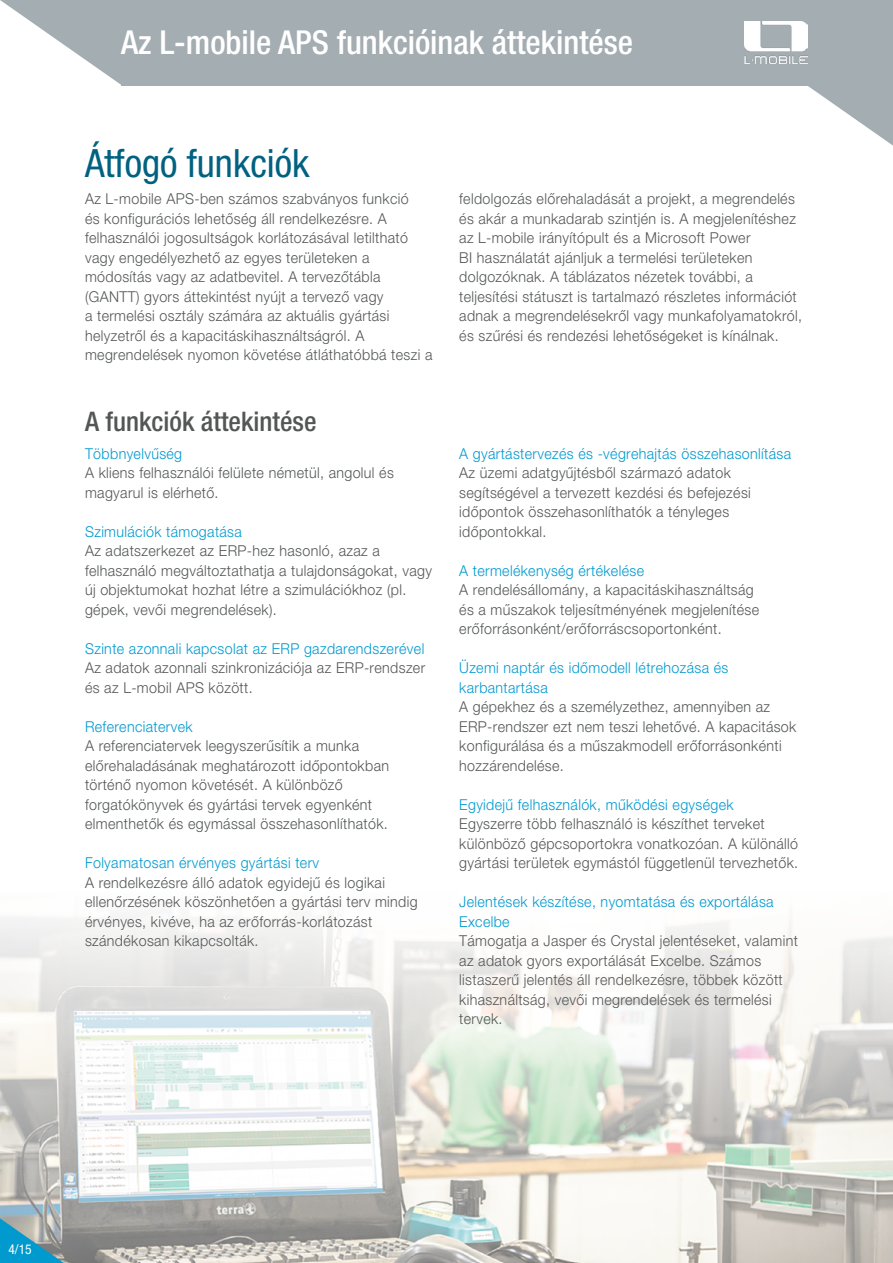
<style>
.page{position:relative;width:893px;height:1263px;background:#fff}
.page>*{position:absolute;margin:0;border:0;box-sizing:border-box;transform-origin:0 0}
.t1{font:condensed 39px "Helvetica Neue LT Pro";color:#006180}
.t2{font:500 condensed 33px "Helvetica Neue LT Pro";color:#fff}
.t3{font:500 condensed 27px "Helvetica Neue LT Pro";color:#545656}
.t4{font:300 15px/19.5px "Helvetica Neue LT Pro";letter-spacing:.025em;color:#545656;scale:.95 1}
.t5{font:300 15px/19.5px "Helvetica Neue LT Pro";letter-spacing:.025em;color:#0099d0;scale:.95 1}
.t6{font:condensed 13.5px "Helvetica Neue LT Pro";color:#fff}
</style>
<div class="page">
<svg style="left:0;top:918px;width:893px;height:345px"></svg>
<svg style="left:0;top:1216px;width:64px;height:47px;background:#5aa2b8"></svg>
<svg style="left:0;top:0;width:121px;height:85px"></svg>
<div style="left:121px;top:0;width:772px;height:85px;background:#a4adb2"></div>
<img style="left:744px;top:21px;width:54px;height:43px">
<svg style="left:798px;top:21px;width:95px;height:125px"></svg>
<h2 class="t2" style="left:121px;top:23px;width:513px">Az L-mobile APS funkcióinak áttekintése</h2>
<h1 class="t1" style="left:85px;top:140px;width:226px">Átfogó funkciók</h1>
<p class="t4" style="left:85px;top:189px;width:367px">Az L-mobile APS-ben számos szabványos funkció<br>és konfigurációs lehetőség áll rendelkezésre. A felhasználói jogosultságok korlátozásával letiltható vagy engedélyezhető az egyes területeken a módosítás vagy az adatbevitel. A tervezőtábla (GANTT) gyors áttekintést nyújt a tervező vagy<br>a termelési osztály számára az aktuális gyártási helyzetről és a kapacitáskihasználtságról. A megrendelések nyomon követése átláthatóbbá teszi a</p>
<p class="t4" style="left:459px;top:189px;width:362px">feldolgozás előrehaladását a projekt, a megrendelés és akár a munkadarab szintjén is. A megjelenítéshez az L-mobile irányítópult és a Microsoft Power<br>BI használatát ajánljuk a termelési területeken dolgozóknak. A táblázatos nézetek további, a teljesítési státuszt is tartalmazó részletes információt adnak a megrendelésekről vagy munkafolyamatokról, és szűrési és rendezési lehetőségeket is kínálnak.</p>
<h3 class="t3" style="left:85px;top:405px;width:233px">A funkciók áttekintése</h3>
<p class="t5" style="left:85px;top:443px;width:104px">Többnyelvűség</p>
<p class="t4" style="left:85px;top:463px;width:327px">A kliens felhasználói felülete németül, angolul és magyarul is elérhető.</p>
<p class="t5" style="left:85px;top:521px;width:167px">Szimulációk támogatása</p>
<p class="t4" style="left:85px;top:541px;width:367px">Az adatszerkezet az ERP-hez hasonló, azaz a felhasználó megváltoztathatja a tulajdonságokat, vagy új objektumokat hozhat létre a szimulációkhoz (pl. gépek, vevői megrendelések).</p>
<p class="t5" style="left:85px;top:638px;width:359px">Szinte azonnali kapcsolat az ERP gazdarendszerével</p>
<p class="t4" style="left:85px;top:658px;width:360px">Az adatok azonnali szinkronizációja az ERP-rendszer és az L-mobil APS között.</p>
<p class="t5" style="left:85px;top:716px;width:115px">Referenciatervek</p>
<p class="t4" style="left:85px;top:736px;width:322px">A referenciatervek leegyszerűsítik a munka előrehaladásának meghatározott időpontokban történő nyomon követését. A különböző forgatókönyvek és gyártási tervek egyenként elmenthetők és egymással összehasonlíthatók.</p>
<p class="t5" style="left:85px;top:853px;width:248px">Folyamatosan érvényes gyártási terv</p>
<p class="t4" style="left:85px;top:872px;width:352px">A rendelkezésre álló adatok egyidejű és logikai ellenőrzésének köszönhetően a gyártási terv mindig érvényes, kivéve, ha az erőforrás-korlátozást szándékosan kikapcsolták.</p>
<p class="t5" style="left:459px;top:443px;width:351px">A gyártástervezés és -végrehajtás összehasonlítása</p>
<p class="t4" style="left:459px;top:463px;width:308px">Az üzemi adatgyűjtésből származó adatok segítségével a tervezett kezdési és befejezési időpontok összehasonlíthatók a tényleges időpontokkal.</p>
<p class="t5" style="left:459px;top:560px;width:196px">A termelékenység értékelése</p>
<p class="t4" style="left:459px;top:580px;width:317px">A rendelésállomány, a kapacitáskihasználtság és a műszakok teljesítményének megjelenítése erőforrásonként/erőforráscsoportonként.</p>
<p class="t5" style="left:459px;top:658px;width:285px">Üzemi naptár és időmodell létrehozása és karbantartása</p>
<p class="t4" style="left:459px;top:697px;width:356px">A gépekhez és a személyzethez, amennyiben az ERP-rendszer ezt nem teszi lehetővé. A kapacitások konfigurálása és a műszakmodell erőforrásonkénti hozzárendelése.</p>
<p class="t5" style="left:459px;top:794px;width:290px">Egyidejű felhasználók, működési egységek</p>
<p class="t4" style="left:459px;top:814px;width:358px">Egyszerre több felhasználó is készíthet terveket különböző gépcsoportokra vonatkozóan. A különálló gyártási területek egymástól függetlenül tervezhetők.</p>
<p class="t5" style="left:459px;top:892px;width:332px">Jelentések készítése, nyomtatása és exportálása<br>Excelbe</p>
<p class="t4" style="left:459px;top:931px;width:358px">Támogatja a Jasper és Crystal jelentéseket, valamint az adatok gyors exportálását Excelbe. Számos listaszerű jelentés áll rendelkezésre, többek között kihasználtság, vevői megrendelések és termelési tervek.</p>
<p class="t6" style="left:6px;top:1242px;width:24px">4/15</p>
<p class="t6" style="left:9px;top:1242px;width:25px">4/15</p>
</div>
